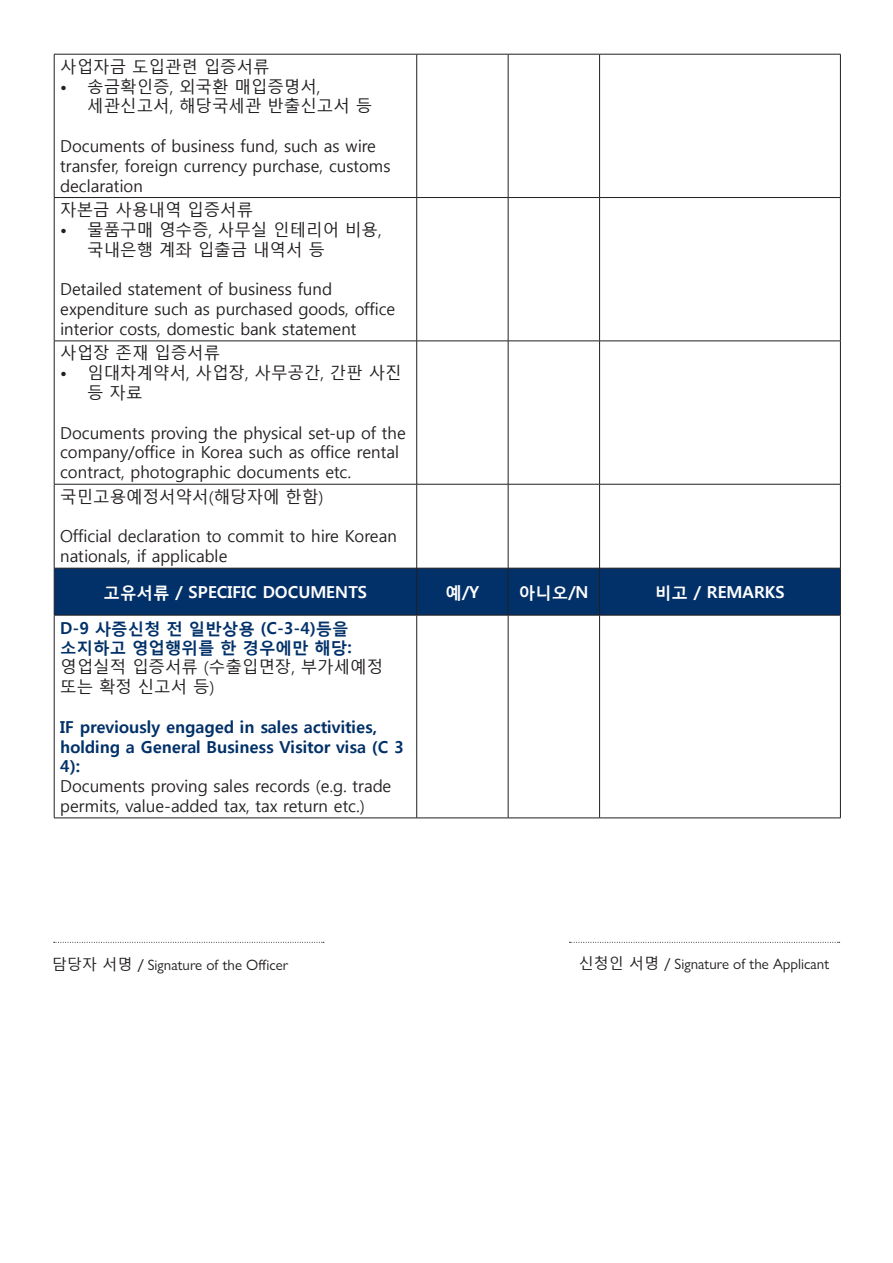
<style>
.page{position:relative;width:893px;height:1263px;background:#fff}
.page>*{position:absolute;margin:0;border:0;box-sizing:border-box;transform-origin:0 0}
.t1{font:16.5px/19.8px "Malgun Gothic";color:#231f20}
.t2{font:700 16.5px/19.8px "Malgun Gothic";color:#023169}
.t3{font:700 16.5px "Malgun Gothic";color:#fff}
.t4{font:15px "Gill Sans Nova";color:#231f20}
.s1{font-family:"Malgun Gothic"}
</style>
<div class="page">
<svg style="left:569px;top:942px;width:271px;height:1px"></svg>
<svg style="left:54px;top:942px;width:270px;height:1px"></svg>
<div style="left:55px;top:569px;width:785px;height:46px;background:#023169"></div>
<hr style="left:54px;top:54px;width:363px;height:1px;background:#231f20">
<hr style="left:54px;top:54px;width:1px;height:143px;background:#231f20">
<hr style="left:417px;top:54px;width:91px;height:1px;background:#231f20">
<hr style="left:416px;top:54px;width:1px;height:143px;background:#231f20">
<hr style="left:508px;top:54px;width:92px;height:1px;background:#231f20">
<hr style="left:508px;top:54px;width:1px;height:143px;background:#231f20">
<hr style="left:600px;top:54px;width:241px;height:1px;background:#231f20">
<hr style="left:599px;top:54px;width:1px;height:143px;background:#231f20">
<hr style="left:840px;top:54px;width:1px;height:143px;background:#231f20">
<hr style="left:54px;top:197px;width:363px;height:1px;background:#231f20">
<hr style="left:54px;top:198px;width:1px;height:143px;background:#231f20">
<hr style="left:417px;top:197px;width:91px;height:1px;background:#231f20">
<hr style="left:416px;top:198px;width:1px;height:143px;background:#231f20">
<hr style="left:508px;top:197px;width:92px;height:1px;background:#231f20">
<hr style="left:508px;top:198px;width:1px;height:143px;background:#231f20">
<hr style="left:600px;top:197px;width:241px;height:1px;background:#231f20">
<hr style="left:599px;top:198px;width:1px;height:143px;background:#231f20">
<hr style="left:840px;top:198px;width:1px;height:143px;background:#231f20">
<hr style="left:54px;top:341px;width:363px;height:1px;background:#231f20">
<hr style="left:54px;top:341px;width:1px;height:143px;background:#231f20">
<hr style="left:417px;top:341px;width:91px;height:1px;background:#231f20">
<hr style="left:416px;top:341px;width:1px;height:143px;background:#231f20">
<hr style="left:508px;top:341px;width:92px;height:1px;background:#231f20">
<hr style="left:508px;top:341px;width:1px;height:143px;background:#231f20">
<hr style="left:600px;top:341px;width:241px;height:1px;background:#231f20">
<hr style="left:599px;top:341px;width:1px;height:143px;background:#231f20">
<hr style="left:840px;top:341px;width:1px;height:143px;background:#231f20">
<hr style="left:54px;top:484px;width:363px;height:1px;background:#231f20">
<hr style="left:54px;top:484px;width:1px;height:84px;background:#231f20">
<hr style="left:417px;top:484px;width:91px;height:1px;background:#231f20">
<hr style="left:416px;top:484px;width:1px;height:84px;background:#231f20">
<hr style="left:508px;top:484px;width:92px;height:1px;background:#231f20">
<hr style="left:508px;top:484px;width:1px;height:84px;background:#231f20">
<hr style="left:600px;top:484px;width:241px;height:1px;background:#231f20">
<hr style="left:599px;top:484px;width:1px;height:84px;background:#231f20">
<hr style="left:840px;top:484px;width:1px;height:84px;background:#231f20">
<hr style="left:54px;top:568px;width:363px;height:1px;background:#231f20">
<hr style="left:54px;top:568px;width:1px;height:47px;background:#231f20">
<hr style="left:417px;top:568px;width:91px;height:1px;background:#231f20">
<hr style="left:416px;top:568px;width:1px;height:47px;background:#231f20">
<hr style="left:508px;top:568px;width:92px;height:1px;background:#231f20">
<hr style="left:508px;top:568px;width:1px;height:47px;background:#231f20">
<hr style="left:600px;top:568px;width:241px;height:1px;background:#231f20">
<hr style="left:599px;top:568px;width:1px;height:47px;background:#231f20">
<hr style="left:840px;top:568px;width:1px;height:47px;background:#231f20">
<hr style="left:54px;top:615px;width:363px;height:1px;background:#231f20">
<hr style="left:54px;top:615px;width:1px;height:203px;background:#231f20">
<hr style="left:417px;top:615px;width:91px;height:1px;background:#231f20">
<hr style="left:416px;top:615px;width:1px;height:203px;background:#231f20">
<hr style="left:508px;top:615px;width:92px;height:1px;background:#231f20">
<hr style="left:508px;top:615px;width:1px;height:203px;background:#231f20">
<hr style="left:600px;top:615px;width:241px;height:1px;background:#231f20">
<hr style="left:599px;top:615px;width:1px;height:203px;background:#231f20">
<hr style="left:840px;top:615px;width:1px;height:203px;background:#231f20">
<hr style="left:54px;top:818px;width:363px;height:1px;background:#231f20">
<hr style="left:417px;top:818px;width:91px;height:1px;background:#231f20">
<hr style="left:508px;top:818px;width:92px;height:1px;background:#231f20">
<hr style="left:600px;top:818px;width:241px;height:1px;background:#231f20">
<p class="t1" style="left:60px;top:57px;width:211px">사업자금 도입관련 입증서류</p>
<p class="t1" style="left:87px;top:77px;width:287px;text-indent:-27px">• 송금확인증, 외국환 매입증명서, 세관신고서, 해당국세관 반출신고서 등</p>
<p class="t1" style="left:60px;top:136px;width:332px">Documents of business fund, such as wire transfer, foreign currency purchase, customs declaration</p>
<p class="t1" style="left:60px;top:201px;width:195px">자본금 사용내역 입증서류</p>
<p class="t1" style="left:87px;top:220px;width:296px;text-indent:-27px">• 물품구매 영수증, 사무실 인테리어 비용, 국내은행 계좌 입출금 내역서 등</p>
<p class="t1" style="left:60px;top:280px;width:337px">Detailed statement of business fund expenditure such as purchased goods, office interior costs, domestic bank statement</p>
<p class="t1" style="left:60px;top:344px;width:162px">사업장 존재 입증서류</p>
<p class="t1" style="left:87px;top:364px;width:316px;text-indent:-27px">• 임대차계약서, 사업장, 사무공간, 간판 사진 등 자료</p>
<p class="t1" style="left:60px;top:423px;width:347px">Documents proving the physical set-up of the company/office in Korea such as office rental contract, photographic documents etc.</p>
<p class="t1" style="left:60px;top:487px;width:265px">국민고용예정서약서(해당자에 한함)</p>
<p class="t1" style="left:60px;top:527px;width:338px">Official declaration to commit to hire Korean nationals, if applicable</p>
<p class="t3" style="left:104px;top:582px;width:265px">고유서류 / SPECIFIC DOCUMENTS</p>
<p class="t3" style="left:446px;top:582px;width:35px">예/Y</p>
<p class="t3" style="left:519px;top:582px;width:71px">아니오/N</p>
<p class="t3" style="left:655px;top:582px;width:131px">비고 / REMARKS</p>
<p class="t2" style="left:60px;top:618px;width:293px">D-9 사증신청 전 일반상용 (C-3-4)등을 소지하고 영업행위를 한 경우에만 해당:</p>
<p class="t1" style="left:60px;top:658px;width:325px">영업실적 입증서류 (수출입면장, 부가세예정 또는 확정 신고서 등)</p>
<p class="t2" style="left:60px;top:717px;width:345px">IF previously engaged in sales activities, holding a General Business Visitor visa (C 3<br>4):</p>
<p class="t1" style="left:60px;top:776px;width:333px">Documents proving sales records (e.g. trade permits, value-added tax, tax return etc.)</p>
<p class="t4" style="left:52px;top:955px;width:238px"><span class="s1">담당자 서명 /</span> Signature of the Officer</p>
<p class="t4" style="left:579px;top:954px;width:252px"><span class="s1">신청인 서명 /</span> Signature of the Applicant</p>
</div>
